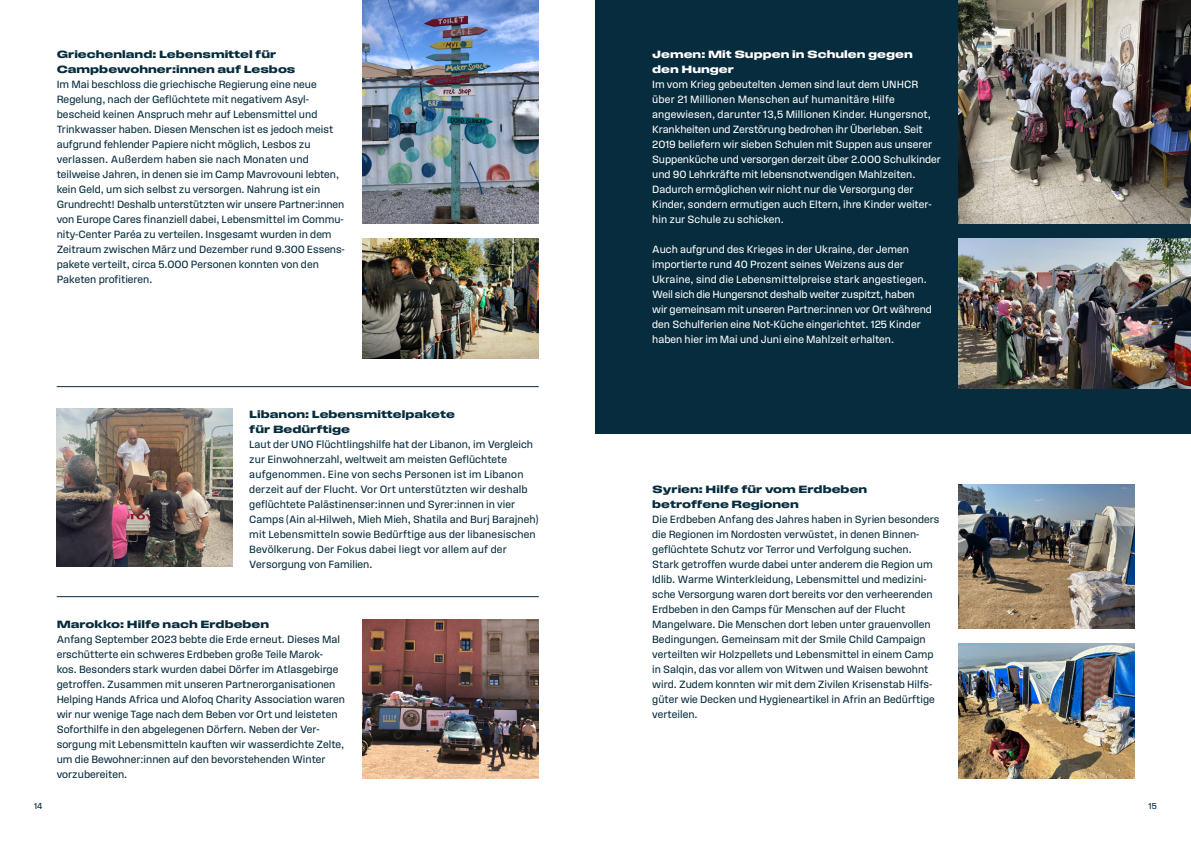
<style>
.page{position:relative;width:1191px;height:842px;background:#fff}
.page>*{position:absolute;margin:0;border:0;box-sizing:border-box;transform-origin:0 0}
.t1{font:11px/15px "Field Gothic No.62";color:#062c3d}
.t2{font:11px/15px "Field Gothic No.62";color:#fff}
.t3{font:11px/15px "Field Gothic No.84 Demi X Wide";color:#062c3d}
.t4{font:11px/15px "Field Gothic No.84 Demi X Wide";color:#fff}
.t5{font:9px "Field Gothic No.62";color:#062c3d}
</style>
<div class="page">
<div style="left:595px;top:0;width:596px;height:433px;background:#062c3d"></div>
<img style="left:363px;top:238px;width:176px;height:120px">
<img style="left:363px;top:0;width:176px;height:223px">
<img style="left:363px;top:620px;width:176px;height:158px">
<img style="left:958px;top:485px;width:176px;height:143px">
<img style="left:958px;top:643px;width:176px;height:135px">
<img style="left:958px;top:238px;width:233px;height:150px">
<img style="left:958px;top:0;width:233px;height:223px">
<img style="left:57px;top:408px;width:175px;height:159px">
<hr style="left:57px;top:386px;width:482px;height:1px;background:#062c3d">
<hr style="left:57px;top:596px;width:482px;height:1px;background:#062c3d">
<p class="t3" style="left:57px;top:47px;width:240px">Griechenland: Lebensmittel für<br>Campbewohner:innen auf Lesbos</p>
<p class="t1" style="left:57px;top:77px;width:290px">Im Mai beschloss die griechische Regierung eine neue Regelung, nach der Geflüchtete mit negativem Asyl&shy;bescheid keinen Anspruch mehr auf Lebensmittel und Trinkwasser haben. Diesen Menschen ist es jedoch meist aufgrund fehlender Papiere nicht möglich, Lesbos zu verlassen. Außerdem haben sie nach Monaten und teilweise Jahren, in denen sie im Camp Mavrovouni lebten, kein Geld, um sich selbst zu versorgen. Nahrung ist ein Grundrecht! Deshalb unterstützten wir unsere Partner:innen von Europe Cares finanziell dabei, Lebensmittel im Commu&shy;nity-Center Paréa zu verteilen. Insgesamt wurden in dem Zeitraum zwischen März und Dezember rund 9.300 Essens&shy;pakete verteilt, circa 5.000 Personen konnten von den Paketen profitieren.</p>
<p class="t3" style="left:249px;top:407px;width:207px">Libanon: Lebensmittelpakete für Bedürftige</p>
<p class="t1" style="left:249px;top:437px;width:290px">Laut der UNO Flüchtlingshilfe hat der Libanon, im Vergleich zur Einwohnerzahl, weltweit am meisten Geflüchtete aufgenommen. Eine von sechs Personen ist im Libanon derzeit auf der Flucht. Vor Ort unterstützten wir deshalb geflüchtete Palästinenser:innen und Syrer:innen in vier Camps (Ain al-Hilweh, Mieh Mieh, Shatila and Burj Barajneh) mit Lebensmitteln sowie Bedürftige aus der libanesischen Bevölkerung. Der Fokus dabei liegt vor allem auf der Versorgung von Familien.</p>
<p class="t3" style="left:57px;top:617px;width:214px">Marokko: Hilfe nach Erdbeben</p>
<p class="t1" style="left:57px;top:632px;width:290px">Anfang September 2023 bebte die Erde erneut. Dieses Mal erschütterte ein schweres Erdbeben große Teile Marok&shy;kos. Besonders stark wurden dabei Dörfer im Atlasgebirge getroffen. Zusammen mit unseren Partnerorganisationen Helping Hands Africa und Alofoq Charity Association waren wir nur wenige Tage nach dem Beben vor Ort und leisteten Soforthilfe in den abgelegenen Dörfern. Neben der Ver&shy;sorgung mit Lebensmitteln kauften wir wasserdichte Zelte, um die Bewohner:innen auf den bevorstehenden Winter vorzubereiten.</p>
<p class="t4" style="left:652px;top:47px;width:262px">Jemen: Mit Suppen in Schulen gegen den Hunger</p>
<p class="t2" style="left:652px;top:77px;width:290px">Im vom Krieg gebeutelten Jemen sind laut dem UNHCR über 21 Millionen Menschen auf humanitäre Hilfe angewiesen, darunter 13,5 Millionen Kinder. Hungersnot, Krankheiten und Zerstörung bedrohen ihr Überleben. Seit 2019 beliefern wir sieben Schulen mit Suppen aus unserer Suppenküche und versorgen derzeit über 2.000 Schulkinder und 90 Lehrkräfte mit lebensnotwendigen Mahlzeiten.<br>Dadurch ermöglichen wir nicht nur die Versorgung der Kinder, sondern ermutigen auch Eltern, ihre Kinder weiter&shy;hin zur Schule zu schicken.</p>
<p class="t2" style="left:652px;top:242px;width:281px">Auch aufgrund des Krieges in der Ukraine, der Jemen importierte rund 40 Prozent seines Weizens aus der Ukraine, sind die Lebensmittelpreise stark angestiegen.<br>Weil sich die Hungersnot deshalb weiter zuspitzt, haben wir gemeinsam mit unseren Partner:innen vor Ort während den Schulferien eine Not-Küche eingerichtet. 125 Kinder haben hier im Mai und Juni eine Mahlzeit erhalten.</p>
<p class="t3" style="left:652px;top:482px;width:217px">Syrien: Hilfe für vom Erdbeben betroffene Regionen</p>
<p class="t1" style="left:652px;top:512px;width:289px">Die Erdbeben Anfang des Jahres haben in Syrien besonders die Regionen im Nordosten verwüstet, in denen Binnen&shy;geflüchtete Schutz vor Terror und Verfolgung suchen.<br>Stark getroffen wurde dabei unter anderem die Region um Idlib. Warme Winterkleidung, Lebensmittel und medizini&shy;sche Versorgung waren dort bereits vor den verheerenden Erdbeben in den Camps für Menschen auf der Flucht Mangelware. Die Menschen dort leben unter grauenvollen Bedingungen. Gemeinsam mit der Smile Child Campaign verteilten wir Holzpellets und Lebensmittel in einem Camp in Salqin, das vor allem von Witwen und Waisen bewohnt wird. Zudem konnten wir mit dem Zivilen Krisenstab Hilfs&shy;güter wie Decken und Hygieneartikel in Afrin an Bedürftige verteilen.</p>
<p class="t5" style="left:34px;top:801px;width:10px">14</p>
<p class="t5" style="left:1148px;top:801px;width:10px">15</p>
</div>
